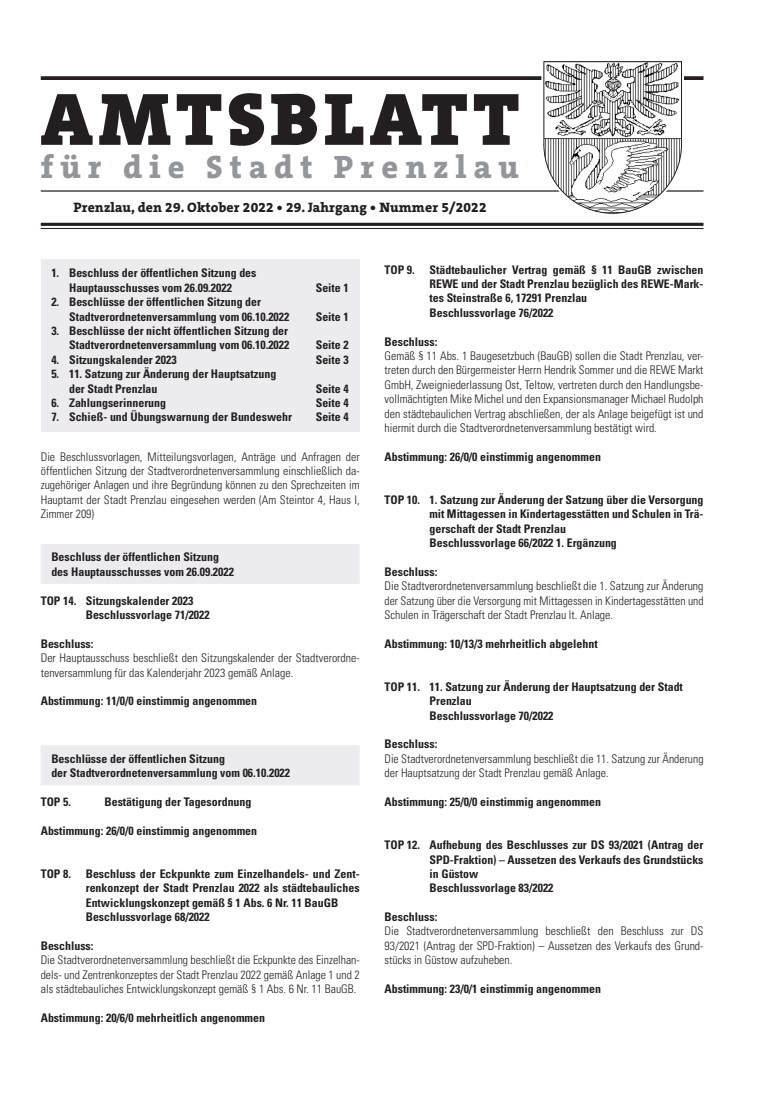
<style>
.page{position:relative;width:762px;height:1117px;background:#fff}
.page>*{position:absolute;margin:0;border:0;box-sizing:border-box;transform-origin:0 0}
.t1{font:900 75px "The Serif B W9";letter-spacing:.065em;color:#231f20}
.t2{font:800 32.5px "The Serif B W8";letter-spacing:.22em;color:#939598}
.t3{font:800 13.75px "The Serif B W8";letter-spacing:.01em;color:#231f20}
.AB_-_nn{font:700 condensed 11.88px/14.4px "Univers";color:#231f20;text-align:justify}
.AB_-_nn-2{font:300 condensed 11.88px/14.4px "Univers";color:#231f20;text-align:justify}
.AB_-_ÜS{font:700 condensed 11.88px/14.4px "Univers";color:#231f20}
</style>
<div class="page">
<svg style="left:41px;top:76px;width:662px;height:4px;background:#302c2d"></svg>
<hr style="left:41px;top:190px;width:662px;height:1px;background:#231f20">
<hr style="left:41px;top:223px;width:662px;height:3px;background:#231f20">
<hr style="left:41px;top:228px;width:662px;height:1px;background:#231f20">
<svg style="left:539px;top:61px;width:147px;height:153px"></svg>
<div style="left:41px;top:259px;width:319px;height:173px;background:#ececee"></div>
<div style="left:41px;top:543px;width:319px;height:40px;background:#ececee"></div>
<div style="left:41px;top:745px;width:319px;height:40px;background:#ececee"></div>
<h1 class="t1" style="left:40px;top:68px;width:481px">AMTSBLATT</h1>
<h2 class="t2" style="left:41px;top:145px;width:480px">für die Stadt Prenzlau</h2>
<p class="t3" style="left:73px;top:198px;width:415px">Prenzlau, den 29. Oktober 2022 • 29. Jahrgang • Nummer 5/2022</p>
<p class="AB_-_nn" style="left:51px;top:266px;width:207px">1. Beschluss der öffentlichen Sitzung des</p>
<p class="AB_-_nn" style="left:69px;top:280px;width:164px">Hauptausschusses vom 26.09.2022</p>
<p class="AB_-_nn" style="left:316px;top:280px;width:34px">Seite 1</p>
<p class="AB_-_nn" style="left:51px;top:295px;width:211px">2. Beschlüsse der öffentlichen Sitzung der</p>
<p class="AB_-_nn" style="left:69px;top:309px;width:222px">Stadtverordnetenversammlung vom 06.10.2022</p>
<p class="AB_-_nn" style="left:316px;top:309px;width:34px">Seite 1</p>
<p class="AB_-_nn" style="left:51px;top:323px;width:238px">3. Beschlüsse der nicht öffentlichen Sitzung der</p>
<p class="AB_-_nn" style="left:69px;top:338px;width:222px">Stadtverordnetenversammlung vom 06.10.2022</p>
<p class="AB_-_nn" style="left:316px;top:338px;width:34px">Seite 2</p>
<p class="AB_-_nn" style="left:51px;top:352px;width:127px">4. Sitzungskalender 2023</p>
<p class="AB_-_nn" style="left:316px;top:352px;width:34px">Seite 3</p>
<p class="AB_-_nn" style="left:51px;top:366px;width:226px">5. 11. Satzung zur Änderung der Hauptsatzung</p>
<p class="AB_-_nn" style="left:69px;top:381px;width:90px">der Stadt Prenzlau</p>
<p class="AB_-_nn" style="left:316px;top:381px;width:34px">Seite 4</p>
<p class="AB_-_nn" style="left:51px;top:395px;width:116px">6. Zahlungserinnerung</p>
<p class="AB_-_nn" style="left:316px;top:395px;width:34px">Seite 4</p>
<p class="AB_-_nn" style="left:51px;top:410px;width:242px">7. Schieß- und Übungswarnung der Bundeswehr</p>
<p class="AB_-_nn" style="left:316px;top:410px;width:34px">Seite 4</p>
<p class="AB_-_nn-2" style="left:41px;top:449px;width:320px">Die Beschlussvorlagen, Mitteilungsvorlagen, Anträge und Anfragen der öffentlichen Sitzung der Stadtverordnetenversammlung einschließlich da&shy;zugehöriger Anlagen und ihre Begründung können zu den Sprechzeiten im Hauptamt der Stadt Prenzlau eingesehen werden (Am Steintor 4, Haus I, Zimmer 209)</p>
<p class="AB_-_ÜS" style="left:51px;top:550px;width:184px">Beschluss der öffentlichen Sitzung des Hauptausschusses vom 26.09.2022</p>
<p class="AB_-_nn" style="left:41px;top:593px;width:154px">TOP 14. Sitzungskalender 2023</p>
<p class="AB_-_nn" style="left:86px;top:607px;width:125px">Beschlussvorlage 71/2022</p>
<p class="AB_-_nn" style="left:41px;top:636px;width:54px">Beschluss:</p>
<p class="AB_-_nn-2" style="left:41px;top:650px;width:320px">Der Hauptausschuss beschließt den Sitzungskalender der Stadtverordne&shy;tenversammlung für das Kalenderjahr 2023 gemäß Anlage.</p>
<p class="AB_-_nn" style="left:41px;top:693px;width:218px">Abstimmung: 11/0/0 einstimmig angenommen</p>
<p class="AB_-_ÜS" style="left:51px;top:751px;width:240px">Beschlüsse der öffentlichen Sitzung<br>der Stadtverordnetenversammlung vom 06.10.2022</p>
<p class="AB_-_nn" style="left:41px;top:794px;width:32px">TOP 5.</p>
<p class="AB_-_nn" style="left:104px;top:794px;width:148px">Bestätigung der Tagesordnung</p>
<p class="AB_-_nn" style="left:41px;top:823px;width:218px">Abstimmung: 26/0/0 einstimmig angenommen</p>
<p class="AB_-_nn" style="left:86px;top:866px;width:275px;text-indent:-45px">TOP 8. Beschluss der Eckpunkte zum Einzelhandels- und Zent&shy;renkonzept der Stadt Prenzlau 2022 als städtebauliches Entwicklungskonzept gemäß § 1 Abs. 6 Nr. 11 BauGB</p>
<p class="AB_-_nn" style="left:86px;top:909px;width:125px">Beschlussvorlage 68/2022</p>
<p class="AB_-_nn" style="left:41px;top:938px;width:54px">Beschluss:</p>
<p class="AB_-_nn-2" style="left:41px;top:952px;width:320px">Die Stadtverordnetenversammlung beschließt die Eckpunkte des Einzelhan&shy;dels- und Zentrenkonzeptes der Stadt Prenzlau 2022 gemäß Anlage 1 und 2 als städtebauliches Entwicklungskonzept gemäß § 1 Abs. 6 Nr. 11 BauGB.</p>
<p class="AB_-_nn" style="left:41px;top:1010px;width:226px">Abstimmung: 20/6/0 mehrheitlich angenommen</p>
<p class="AB_-_nn" style="left:429px;top:262px;width:275px;text-indent:-45px">TOP 9. Städtebaulicher Vertrag gemäß § 11 BauGB zwischen REWE und der Stadt Prenzlau bezüglich des REWE-Mark&shy;tes Steinstraße 6, 17291 Prenzlau</p>
<p class="AB_-_nn" style="left:429px;top:305px;width:125px">Beschlussvorlage 76/2022</p>
<p class="AB_-_nn" style="left:384px;top:334px;width:54px">Beschluss:</p>
<p class="AB_-_nn-2" style="left:384px;top:348px;width:320px">Gemäß § 11 Abs. 1 Baugesetzbuch (BauGB) sollen die Stadt Prenzlau, ver&shy;treten durch den Bürgermeister Herrn Hendrik Sommer und die REWE Markt GmbH, Zweigniederlassung Ost, Teltow, vertreten durch den Handlungsbe&shy;vollmächtigten Mike Michel und den Expansionsmanager Michael Rudolph den städtebaulichen Vertrag abschließen, der als Anlage beigefügt ist und hiermit durch die Stadtverordnetenversammlung bestätigt wird.</p>
<p class="AB_-_nn" style="left:384px;top:449px;width:218px">Abstimmung: 26/0/0 einstimmig angenommen</p>
<p class="AB_-_nn" style="left:429px;top:492px;width:275px;text-indent:-45px">TOP 10. 1. Satzung zur Änderung der Satzung über die Versorgung mit Mittagessen in Kindertagesstätten und Schulen in Trä&shy;gerschaft der Stadt Prenzlau</p>
<p class="AB_-_nn" style="left:429px;top:535px;width:189px">Beschlussvorlage 66/2022 1. Ergänzung</p>
<p class="AB_-_nn" style="left:384px;top:564px;width:54px">Beschluss:</p>
<p class="AB_-_nn-2" style="left:384px;top:578px;width:320px">Die Stadtverordnetenversammlung beschließt die 1. Satzung zur Änderung der Satzung über die Versorgung mit Mittagessen in Kindertagesstätten und Schulen in Trägerschaft der Stadt Prenzlau lt. Anlage.</p>
<p class="AB_-_nn" style="left:384px;top:636px;width:215px">Abstimmung: 10/13/3 mehrheitlich abgelehnt</p>
<p class="AB_-_nn" style="left:384px;top:679px;width:300px">TOP 11. 11. Satzung zur Änderung der Hauptsatzung der Stadt</p>
<p class="AB_-_nn" style="left:429px;top:693px;width:44px">Prenzlau</p>
<p class="AB_-_nn" style="left:429px;top:708px;width:125px">Beschlussvorlage 70/2022</p>
<p class="AB_-_nn" style="left:384px;top:736px;width:54px">Beschluss:</p>
<p class="AB_-_nn-2" style="left:384px;top:751px;width:320px">Die Stadtverordnetenversammlung beschließt die 11. Satzung zur Änderung der Hauptsatzung der Stadt Prenzlau gemäß Anlage.</p>
<p class="AB_-_nn" style="left:384px;top:794px;width:218px">Abstimmung: 25/0/0 einstimmig angenommen</p>
<p class="AB_-_nn" style="left:429px;top:837px;width:275px;text-indent:-45px">TOP 12. Aufhebung des Beschlusses zur DS 93/2021 (Antrag der SPD-Fraktion) – Aussetzen des Verkaufs des Grundstücks in Güstow</p>
<p class="AB_-_nn" style="left:429px;top:880px;width:125px">Beschlussvorlage 83/2022</p>
<p class="AB_-_nn" style="left:384px;top:909px;width:54px">Beschluss:</p>
<p class="AB_-_nn-2" style="left:384px;top:923px;width:320px">Die Stadtverordnetenversammlung beschließt den Beschluss zur DS 93/2021 (Antrag der SPD-Fraktion) – Aussetzen des Verkaufs des Grund&shy;stücks in Güstow aufzuheben.</p>
<p class="AB_-_nn" style="left:384px;top:981px;width:218px">Abstimmung: 23/0/1 einstimmig angenommen</p>
</div>
